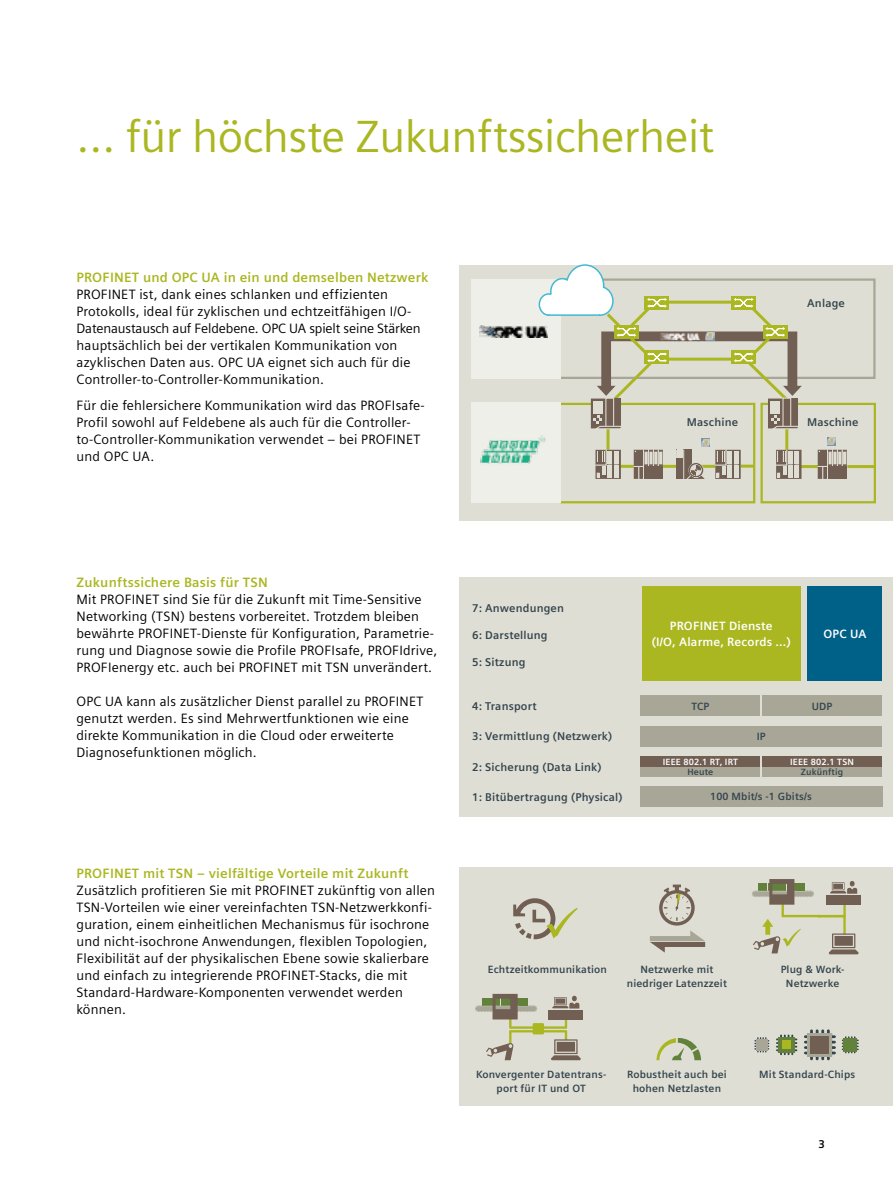
<style>
.page{position:relative;width:893px;height:1191px;background:#fff}
.page>*{position:absolute;margin:0;border:0;box-sizing:border-box;transform-origin:0 0}
.t1{font:45px "Siemens Sans Global";letter-spacing:-.01em;color:#aab721}
.t2{font:13.5px/17px "Siemens Sans Global";letter-spacing:.015em;color:#000}
.t3{font:700 13.5px "Siemens Sans Global";letter-spacing:.015em;color:#aab721}
.t4{font:700 12px/15.6px "Siemens Sans Global";letter-spacing:.015em;color:#fff;text-align:center}
.t5{font:700 11.25px "Siemens Sans Global";letter-spacing:.015em;color:#34454e}
.t6{font:700 11.25px "Siemens Sans Global";color:#000}
.t7{font:700 10.5px/13.6px "Siemens Sans Global";letter-spacing:.015em;color:#34454e;text-align:center}
.t8{font:700 9px "Siemens Sans Global";letter-spacing:.015em;color:#fff}
.t9{font:700 9px "Siemens Sans Global";letter-spacing:.015em;color:#34454e}
</style>
<div class="page">
<div style="left:459px;top:577px;width:434px;height:239px;background:#dfded4"></div>
<div style="left:459px;top:867px;width:434px;height:239px;background:#dfded4"></div>
<div style="left:459px;top:265px;width:434px;height:255px;background:#dfded4"></div>
<div style="left:559px;top:278px;width:316px;height:101px;border:2px solid #a8a797"></div>
<div style="left:760px;top:403px;width:116px;height:100px;border:2px solid #aab721"></div>
<div style="left:559px;top:403px;width:196px;height:100px;border:2px solid #aab721"></div>
<hr style="left:619px;top:465px;width:15px;height:3px;background:#aab721">
<hr style="left:785px;top:426px;width:3px;height:24px;background:#aab721">
<hr style="left:799px;top:465px;width:19px;height:3px;background:#aab721">
<hr style="left:847px;top:465px;width:28px;height:3px;background:#aab721">
<hr style="left:606px;top:427px;width:3px;height:23px;background:#aab721">
<hr style="left:663px;top:465px;width:14px;height:3px;background:#aab721">
<div style="left:702px;top:438px;width:8px;height:9px;background:#7b99a9"></div>
<svg style="left:513px;top:898px;width:65px;height:41px"></svg>
<svg style="left:754px;top:1037px;width:15px;height:15px"></svg>
<div style="left:756px;top:1038px;width:12px;height:12px;background:#a8a797"></div>
<svg style="left:804px;top:1029px;width:32px;height:31px"></svg>
<svg style="left:808px;top:1032px;width:24px;height:24px"></svg>
<div style="left:811px;top:1035px;width:18px;height:18px;background:#725f54"></div>
<svg style="left:842px;top:1036px;width:17px;height:17px"></svg>
<div style="left:844px;top:1038px;width:13px;height:13px;background:#62823c"></div>
<svg style="left:776px;top:1034px;width:21px;height:21px"></svg>
<div style="left:778px;top:1036px;width:17px;height:16px;background:#62823c"></div>
<div style="left:782px;top:1040px;width:9px;height:9px;background:#aab721"></div>
<div style="left:826px;top:895px;width:35px;height:9px;background:#725f54"></div>
<svg style="left:752px;top:879px;width:106px;height:75px"></svg>
<div style="left:549px;top:1010px;width:34px;height:9px;background:#725f54"></div>
<svg style="left:475px;top:993px;width:106px;height:67px"></svg>
<svg style="left:650px;top:884px;width:55px;height:68px"></svg>
<svg style="left:656px;top:1038px;width:45px;height:22px"></svg>
<svg style="left:676px;top:450px;width:7px;height:29px"></svg>
<svg style="left:595px;top:449px;width:26px;height:30px"></svg>
<svg style="left:634px;top:450px;width:29px;height:29px"></svg>
<svg style="left:677px;top:439px;width:77px;height:45px"></svg>
<svg style="left:776px;top:449px;width:25px;height:30px"></svg>
<svg style="left:818px;top:438px;width:29px;height:41px"></svg>
<hr style="left:644px;top:467px;width:4px;height:12px;background:#725f54">
<hr style="left:649px;top:467px;width:4px;height:12px;background:#725f54">
<hr style="left:654px;top:467px;width:4px;height:12px;background:#725f54">
<hr style="left:659px;top:467px;width:4px;height:12px;background:#725f54">
<hr style="left:828px;top:467px;width:4px;height:12px;background:#725f54">
<hr style="left:833px;top:467px;width:4px;height:12px;background:#725f54">
<hr style="left:838px;top:467px;width:4px;height:12px;background:#725f54">
<hr style="left:843px;top:467px;width:4px;height:12px;background:#725f54">
<div style="left:471px;top:280px;width:89px;height:99px;background:#efefea"></div>
<div style="left:471px;top:402px;width:89px;height:101px;background:#efefea"></div>
<img style="left:480px;top:325px;width:58px;height:13px">
<img style="left:480px;top:436px;width:66px;height:28px">
<svg style="left:538px;top:264px;width:264px;height:165px"></svg>
<div style="left:642px;top:586px;width:158px;height:95px;background:#aab721"></div>
<div style="left:808px;top:586px;width:74px;height:95px;background:#006188"></div>
<div style="left:762px;top:695px;width:120px;height:21px;background:#a8a797"></div>
<div style="left:762px;top:766px;width:120px;height:11px;background:#a8a797"></div>
<div style="left:640px;top:695px;width:120px;height:21px;background:#a8a797"></div>
<div style="left:640px;top:766px;width:120px;height:11px;background:#a8a797"></div>
<div style="left:640px;top:756px;width:120px;height:10px;background:#725f54"></div>
<div style="left:762px;top:756px;width:120px;height:10px;background:#725f54"></div>
<div style="left:640px;top:786px;width:242px;height:21px;background:#a8a797"></div>
<div style="left:640px;top:725px;width:242px;height:21px;background:#a8a797"></div>
<h1 class="t1" style="left:77px;top:103px;width:639px">… für höchste Zukunftssicherheit</h1>
<p class="t3" style="left:77px;top:269px;width:353px">PROFINET und OPC UA in ein und demselben Netzwerk</p>
<p class="t2" style="left:77px;top:286px;width:346px">PROFINET ist, dank eines schlanken und effizienten Protokolls, ideal für zyklischen und echtzeitfähigen I/O-Datenaustausch auf Feldebene. OPC UA spielt seine Stärken hauptsächlich bei der vertikalen Kommunikation von azyklischen Daten aus. OPC UA eignet sich auch für die Controller-to-Controller-Kommunikation.</p>
<p class="t2" style="left:77px;top:397px;width:350px">Für die fehlersichere Kommunikation wird das PROFIsafe-Profil sowohl auf Feldebene als auch für die Controller&shy;to-Controller-Kommunikation verwendet – bei PROFINET und OPC UA.</p>
<p class="t5" style="left:807px;top:296px;width:39px">Anlage</p>
<p class="t5" style="left:687px;top:416px;width:53px">Maschine</p>
<p class="t5" style="left:807px;top:416px;width:53px">Maschine</p>
<p class="t3" style="left:77px;top:574px;width:193px">Zukunftssichere Basis für TSN</p>
<p class="t2" style="left:77px;top:591px;width:362px">Mit PROFINET sind Sie für die Zukunft mit Time-Sensitive Networking (TSN) bestens vorbereitet. Trotzdem bleiben bewährte PROFINET-Dienste für Konfiguration, Parametrie&shy;rung und Diagnose sowie die Profile PROFIsafe, PROFIdrive, PROFIenergy etc. auch bei PROFINET mit TSN unverändert.</p>
<p class="t2" style="left:77px;top:693px;width:348px">OPC UA kann als zusätzlicher Dienst parallel zu PROFINET genutzt werden. Es sind Mehrwertfunktionen wie eine direkte Kommunikation in die Cloud oder erweiterte Diagnosefunktionen möglich.</p>
<p class="t3" style="left:77px;top:865px;width:333px">PROFINET mit TSN – vielfältige Vorteile mit Zukunft</p>
<p class="t2" style="left:77px;top:882px;width:360px">Zusätzlich profitieren Sie mit PROFINET zukünftig von allen TSN-Vorteilen wie einer vereinfachten TSN-Netzwerkkonfi&shy;guration, einem einheitlichen Mechanismus für isochrone und nicht-isochrone Anwendungen, flexiblen Topologien, Flexibilität auf der physikalischen Ebene sowie skalierbare und einfach zu integrierende PROFINET-Stacks, die mit Standard-Hardware-Komponenten verwendet werden können.</p>
<p class="t5" style="left:472px;top:601px;width:93px">7: Anwendungen</p>
<p class="t5" style="left:472px;top:628px;width:77px">6: Darstellung</p>
<p class="t5" style="left:472px;top:656px;width:55px">5: Sitzung</p>
<p class="t5" style="left:472px;top:699px;width:66px">4: Transport</p>
<p class="t5" style="left:472px;top:730px;width:142px">3: Vermittlung (Netzwerk)</p>
<p class="t5" style="left:472px;top:760px;width:131px">2: Sicherung (Data Link)</p>
<p class="t5" style="left:472px;top:790px;width:152px">1: Bitübertragung (Physical)</p>
<p class="t4" style="left:652px;top:618px;width:141px">PROFINET Dienste<br>(I/O, Alarme, Records ...)</p>
<p class="t4" style="left:823px;top:626px;width:44px">OPC UA</p>
<p class="t7" style="left:691px;top:699px;width:20px">TCP</p>
<p class="t7" style="left:757px;top:729px;width:11px">IP</p>
<p class="t7" style="left:812px;top:699px;width:22px">UDP</p>
<p class="t8" style="left:663px;top:756px;width:77px">IEEE 802.1 RT, IRT</p>
<p class="t8" style="left:790px;top:756px;width:65px">IEEE 802.1 TSN</p>
<p class="t7" style="left:710px;top:790px;width:103px">100 Mbit/s -1 Gbits/s</p>
<p class="t9" style="left:801px;top:766px;width:44px">Zukünftig</p>
<p class="t9" style="left:687px;top:766px;width:27px">Heute</p>
<p class="t7" style="left:488px;top:963px;width:121px">Echtzeitkommunikation</p>
<p class="t7" style="left:627px;top:963px;width:102px">Netzwerke mit niedriger Latenzzeit</p>
<p class="t7" style="left:781px;top:963px;width:65px">Plug &amp; Work-<br>Netzwerke</p>
<p class="t7" style="left:476px;top:1067px;width:132px">Konvergenter Datentrans&shy;port für IT und OT</p>
<p class="t7" style="left:627px;top:1067px;width:101px">Robustheit auch bei hohen Netzlasten</p>
<p class="t7" style="left:759px;top:1067px;width:97px">Mit Standard-Chips</p>
<p class="t6" style="left:818px;top:1137px;width:8px">3</p>
</div>
